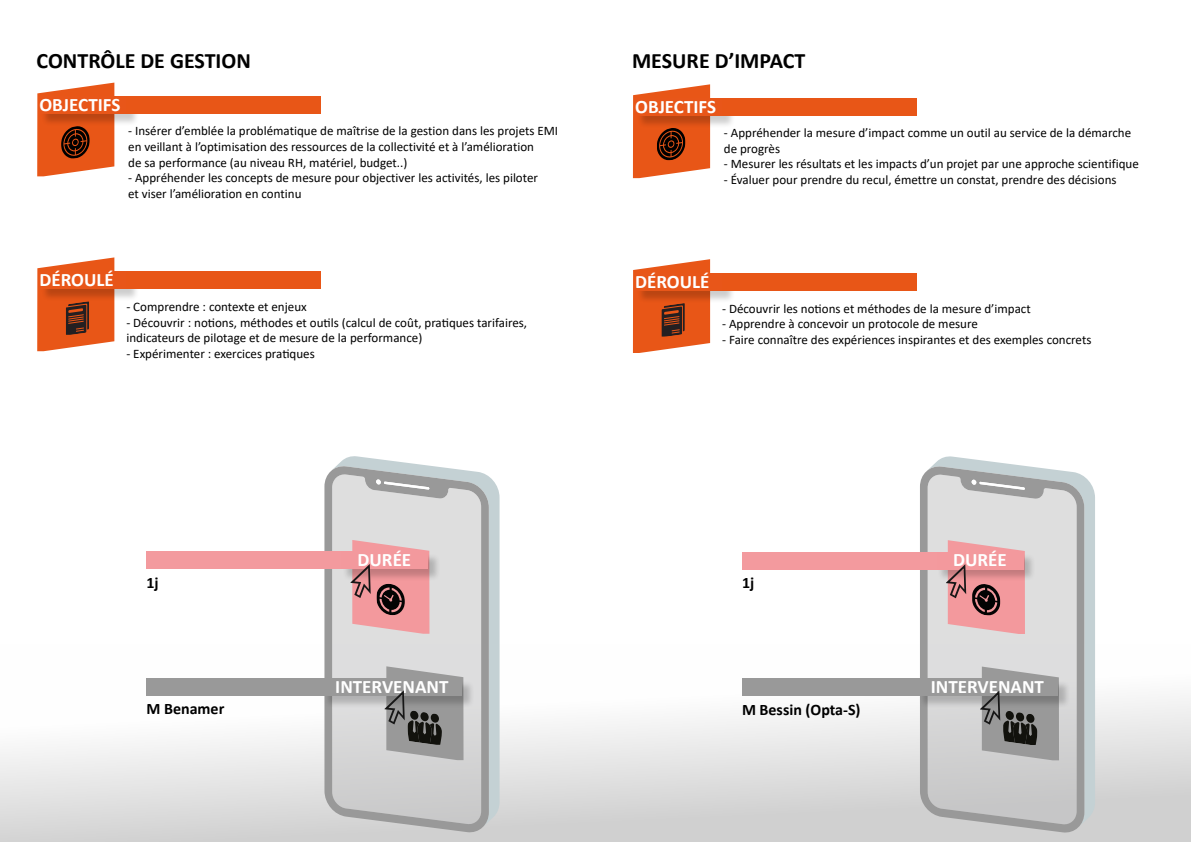
<style>
.page{position:relative;width:1191px;height:842px;background:#fff}
.page>*{position:absolute;margin:0;border:0;box-sizing:border-box;transform-origin:0 0}
.t1{font:700 22px "Calibri";color:#000}
.t2{font:700 19px "Calibri";color:#fff}
.t3{font:700 16px "Calibri";color:#000}
.t4{font:13px/15.6px "Calibri";color:#000}
</style>
<div class="page">
<div style="left:0;top:644px;width:1191px;height:197px;background:linear-gradient(to bottom,#fff,#d0d0d0)"></div>
<svg style="left:337px;top:456px;width:162px;height:371px;fill:#c4d1d4"></svg>
<svg style="left:324px;top:465px;width:165px;height:369px;background:#cdcdcd"></svg>
<svg style="left:376px;top:479px;width:53px;height:11px"></svg>
<div style="left:342px;top:553px;width:98px;height:29px;background:#000;opacity:.2"></div>
<div style="left:341px;top:552px;width:87px;height:17px;background:#f3999d"></div>
<div style="left:146px;top:678px;width:229px;height:17px;background:#999"></div>
<div style="left:146px;top:552px;width:195px;height:17px;background:#f39a9e"></div>
<div style="left:323px;top:680px;width:151px;height:28px;background:#000;opacity:.2"></div>
<div style="left:322px;top:678px;width:140px;height:17px;background:#999"></div>
<svg style="left:350px;top:540px;width:79px;height:94px"></svg>
<svg style="left:384px;top:666px;width:79px;height:94px"></svg>
<svg style="left:933px;top:456px;width:162px;height:371px;fill:#c4d1d4"></svg>
<svg style="left:920px;top:465px;width:164px;height:369px;background:#cbcccc"></svg>
<svg style="left:971px;top:479px;width:53px;height:11px"></svg>
<div style="left:938px;top:553px;width:98px;height:29px;background:#000;opacity:.2"></div>
<div style="left:936px;top:552px;width:87px;height:17px;background:#f3999d"></div>
<div style="left:742px;top:678px;width:228px;height:17px;background:#999"></div>
<div style="left:742px;top:552px;width:194px;height:17px;background:#f39a9e"></div>
<div style="left:919px;top:680px;width:151px;height:28px;background:#000;opacity:.2"></div>
<div style="left:917px;top:678px;width:140px;height:17px;background:#999"></div>
<svg style="left:946px;top:540px;width:79px;height:94px"></svg>
<svg style="left:980px;top:666px;width:79px;height:94px"></svg>
<div style="left:41px;top:99px;width:98px;height:28px;background:#000;opacity:.2"></div>
<div style="left:39px;top:97px;width:88px;height:17px;background:#e85619"></div>
<div style="left:127px;top:97px;width:194px;height:17px;background:#e85617"></div>
<svg style="left:37px;top:83px;width:77px;height:93px"></svg>
<div style="left:41px;top:272px;width:98px;height:29px;background:#000;opacity:.2"></div>
<div style="left:39px;top:272px;width:88px;height:17px;background:#e85619"></div>
<div style="left:127px;top:272px;width:194px;height:17px;background:#e85617"></div>
<svg style="left:37px;top:257px;width:77px;height:94px"></svg>
<div style="left:637px;top:100px;width:98px;height:28px;background:#000;opacity:.2"></div>
<div style="left:635px;top:99px;width:87px;height:17px;background:#e85619"></div>
<div style="left:722px;top:99px;width:194px;height:17px;background:#e85617"></div>
<svg style="left:633px;top:84px;width:77px;height:94px"></svg>
<div style="left:637px;top:274px;width:98px;height:29px;background:#000;opacity:.2"></div>
<div style="left:635px;top:273px;width:87px;height:17px;background:#e85619"></div>
<div style="left:722px;top:273px;width:194px;height:17px;background:#e85617"></div>
<svg style="left:633px;top:259px;width:77px;height:94px"></svg>
<h1 class="t1" style="left:37px;top:45px;width:216px">CONTRÔLE DE GESTION</h1>
<h1 class="t1" style="left:632px;top:45px;width:175px">MESURE D’IMPACT</h1>
<h2 class="t2" style="left:39px;top:91px;width:82px">OBJECTIFS</h2>
<h2 class="t2" style="left:635px;top:93px;width:82px">OBJECTIFS</h2>
<p class="t4" style="left:128px;top:123px;width:431px">- Insérer d’emblée la problématique de maîtrise de la gestion dans les projets EMI en veillant à l’optimisation des ressources de la collectivité et à l’amélioration<br>de sa performance (au niveau RH, matériel, budget..)</p>
<p class="t4" style="left:128px;top:170px;width:411px">- Appréhender les concepts de mesure pour objectiver les activités, les piloter et viser l’amélioration en continu</p>
<p class="t4" style="left:724px;top:125px;width:409px">- Appréhender la mesure d’impact comme un outil au service de la démarche de progrès</p>
<p class="t4" style="left:724px;top:156px;width:416px">- Mesurer les résultats et les impacts d’un projet par une approche scientifique</p>
<p class="t4" style="left:724px;top:172px;width:394px">- Évaluer pour prendre du recul, émettre un constat, prendre des décisions</p>
<h2 class="t2" style="left:39px;top:266px;width:76px">DÉROULÉ</h2>
<h2 class="t2" style="left:635px;top:268px;width:76px">DÉROULÉ</h2>
<p class="t4" style="left:126px;top:298px;width:182px">- Comprendre : contexte et enjeux</p>
<p class="t4" style="left:126px;top:314px;width:402px">- Découvrir : notions, méthodes et outils (calcul de coût, pratiques tarifaires, indicateurs de pilotage et de mesure de la performance)</p>
<p class="t4" style="left:126px;top:345px;width:190px">- Expérimenter : exercices pratiques</p>
<p class="t4" style="left:722px;top:300px;width:310px">- Découvrir les notions et méthodes de la mesure d’impact</p>
<p class="t4" style="left:722px;top:316px;width:257px">- Apprendre à concevoir un protocole de mesure</p>
<p class="t4" style="left:722px;top:331px;width:371px">- Faire connaître des expériences inspirantes et des exemples concrets</p>
<h2 class="t2" style="left:357px;top:546px;width:55px">DURÉE</h2>
<h2 class="t2" style="left:953px;top:547px;width:55px">DURÉE</h2>
<p class="t3" style="left:146px;top:571px;width:14px">1j</p>
<p class="t3" style="left:742px;top:572px;width:14px">1j</p>
<h2 class="t2" style="left:335px;top:673px;width:115px">INTERVENANT</h2>
<h2 class="t2" style="left:930px;top:673px;width:115px">INTERVENANT</h2>
<p class="t3" style="left:146px;top:698px;width:79px">M Benamer</p>
<p class="t3" style="left:742px;top:698px;width:120px">M Bessin (Opta-S)</p>
</div>
